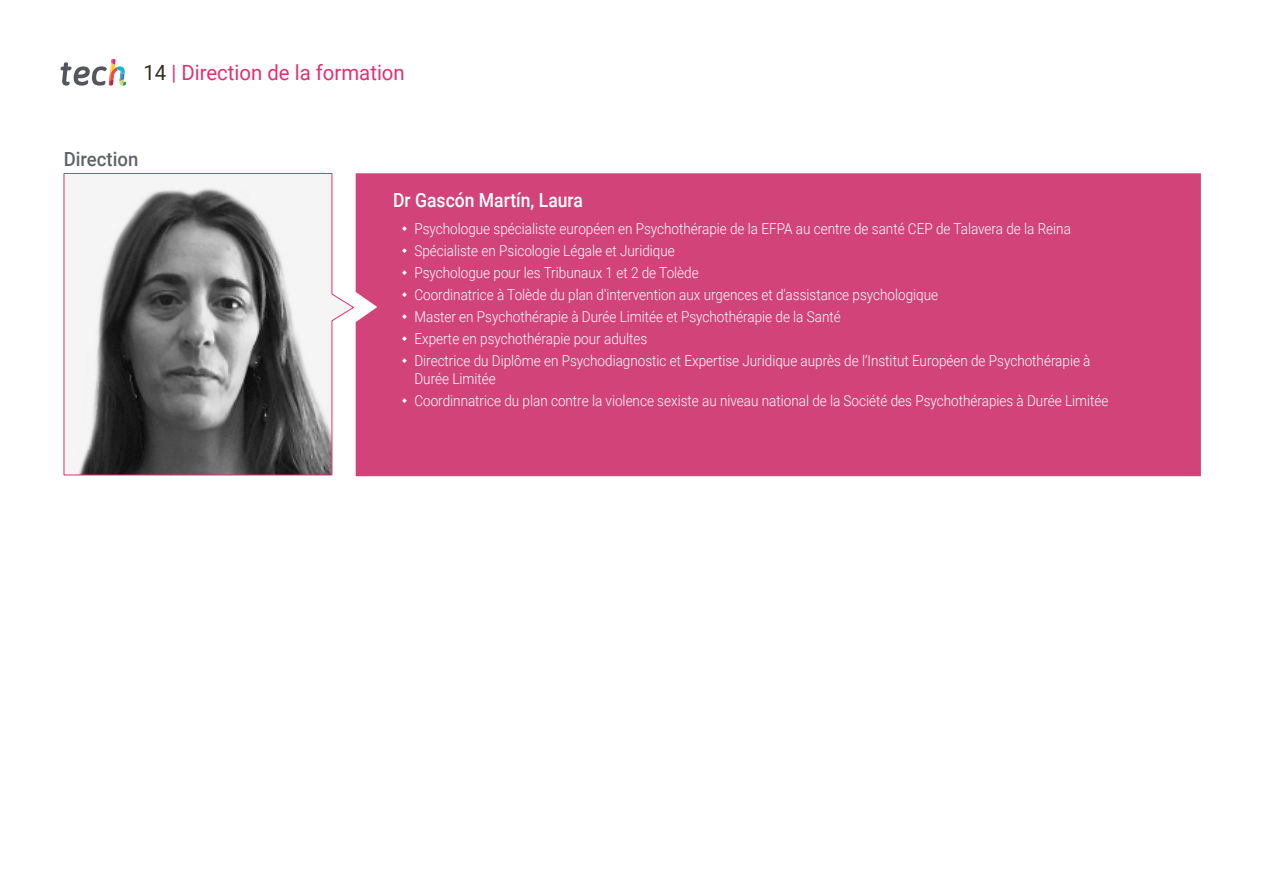
<style>
.page{position:relative;width:1263px;height:893px;background:#fff}
.page>*{position:absolute;margin:0;border:0;box-sizing:border-box;transform-origin:0 0}
.t1{font:21px "Roboto";color:#df3174}
.t2{font:500 19.5px "Roboto";color:#fff;scale:.9 1}
.t3{font:500 19.5px "Roboto";color:#61646a;scale:.95 1}
.t4{font:300 15px/21.9px "Roboto";color:#fff;scale:.9 1}
.s1{color:#312e20}
</style>
<div class="page">
<div style="left:356px;top:173px;width:845px;height:303px;background:#d2437a"></div>
<svg style="left:64px;top:173px;width:290px;height:302px"></svg>
<svg style="left:61px;top:59px;width:65px;height:27px"></svg>
<svg style="left:403px;top:227px;width:4px;height:5px"></svg>
<svg style="left:403px;top:248px;width:4px;height:5px"></svg>
<svg style="left:403px;top:270px;width:4px;height:5px"></svg>
<svg style="left:403px;top:292px;width:4px;height:5px"></svg>
<svg style="left:403px;top:314px;width:4px;height:5px"></svg>
<svg style="left:403px;top:336px;width:4px;height:5px"></svg>
<svg style="left:403px;top:358px;width:4px;height:5px"></svg>
<svg style="left:403px;top:398px;width:4px;height:5px"></svg>
<h1 class="t1" style="left:144px;top:57px;width:263px"><span class="s1">14</span> | Direction de la formation</h1>
<h2 class="t3" style="left:64px;top:145px;width:80px">Direction</h2>
<h2 class="t2" style="left:393px;top:187px;width:212px">Dr Gascón Martín, Laura</h2>
<p class="t4" style="left:414px;top:217px;width:753px">Psychologue spécialiste européen en Psychothérapie de la EFPA au centre de santé CEP de Talavera de la Reina Spécialiste en Psicologie Légale et Juridique<br>Psychologue pour les Tribunaux 1 et 2 de Tolède<br>Coordinatrice à Tolède du plan d'intervention aux urgences et d'assistance psychologique<br>Master en Psychothérapie à Durée Limitée et Psychothérapie de la Santé<br>Experte en psychothérapie pour adultes<br>Directrice du Diplôme en Psychodiagnostic et Expertise Juridique auprès de l’Institut Européen de Psychothérapie à</p>
<p class="t4" style="left:414px;top:367px;width:773px">Durée Limitée<br>Coordinnatrice du plan contre la violence sexiste au niveau national de la Société des Psychothérapies à Durée Limitée</p>
</div>
